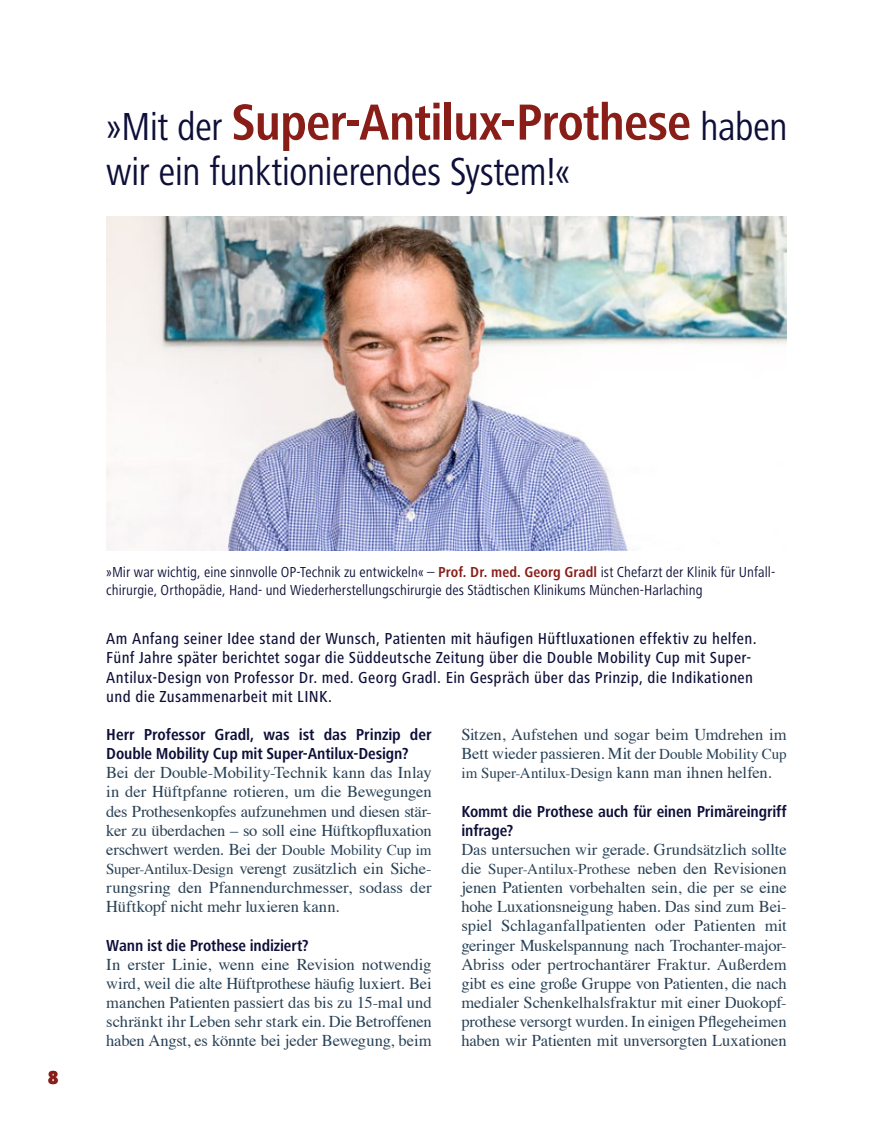
<style>
.page{position:relative;width:893px;height:1127px;background:#fff}
.page>*{position:absolute;margin:0;border:0;box-sizing:border-box;transform-origin:0 0}
.t1{font:700 condensed 52.5px "Frutiger Next LT";letter-spacing:-.02em;color:#891e19}
.t2{font:condensed 40.5px "Frutiger Next LT";letter-spacing:-.02em;color:#0e0f38}
.t3{font:900 condensed 19.5px "Frutiger Next LT";color:#891e19}
.t4{font:16.5px/19.2px "Times";letter-spacing:-.005em;color:#284155;text-align:justify}
.t5{font:500 condensed 16.5px/19.2px "Frutiger Next LT";letter-spacing:.02em;color:#0e0f38}
.t6{font:700 condensed 16.5px/19.2px "Frutiger Next LT";letter-spacing:-.01em;color:#0e0f38}
.t7{font:condensed 15px/18px "Frutiger Next LT";color:#0e0f38}
.t8{font:15px "Times";letter-spacing:.005em;color:#284155}
.s1{font-weight:400;font-size:40.5px;color:#0e0f38}
.s2{font-weight:700;color:#891e19}
.s3{font-size:15px}
.s4{font-size:16.5px}
</style>
<div class="page">
<img style="left:106px;top:217px;width:681px;height:334px">
<h1 class="t1" style="left:106px;top:93px;width:683px"><span class="s1">»Mit der</span> Super-Antilux-Prothese <span class="s1">haben</span></h1>
<h2 class="t2" style="left:106px;top:149px;width:465px">wir ein funktionierendes System!«</h2>
<p class="t3" style="left:48px;top:1067px;width:12px">8</p>
<p class="t7" style="left:106px;top:563px;width:670px">»Mir war wichtig, eine sinnvolle OP-Technik zu entwickeln« – <span class="s2">Prof. Dr. med. Georg Gradl</span> ist Chefarzt der Klinik für Unfall&shy;chirurgie, Orthopädie, Hand- und Wiederherstellungschirurgie des Städtischen Klinikums München-Harlaching</p>
<p class="t5" style="left:106px;top:629px;width:652px">Am Anfang seiner Idee stand der Wunsch, Patienten mit häufigen Hüftluxationen effektiv zu helfen.<br>Fünf Jahre später berichtet sogar die Süddeutsche Zeitung über die Double Mobility Cup mit Super-Antilux-Design von Professor Dr. med. Georg Gradl. Ein Gespräch über das Prinzip, die Indikationen und die Zusammenarbeit mit LINK.</p>
<p class="t6" style="left:106px;top:725px;width:327px">Herr Professor Gradl, was ist das Prinzip der<br>Double Mobility Cup mit Super-Antilux-Design?</p>
<p class="t4" style="left:106px;top:762px;width:327px">Bei der Double-Mobility-Technik kann das Inlay in der Hüftpfanne rotieren, um die Bewegungen des Prothesenkopfes aufzunehmen und diesen stär&shy;ker zu überdachen – so soll eine Hüftkopfluxation erschwert werden. Bei der <span class="s3">Double Mobility Cup im Super-Antilux-Design</span> verengt zusätzlich ein Siche&shy;rungsring den Pfannendurchmesser, sodass der Hüftkopf nicht mehr luxieren kann.</p>
<p class="t6" style="left:106px;top:935px;width:204px">Wann ist die Prothese indiziert?</p>
<p class="t4" style="left:106px;top:953px;width:327px">In erster Linie, wenn eine Revision notwendig wird, weil die alte Hüftprothese häufig luxiert. Bei manchen Patienten passiert das bis zu 15-mal und schränkt ihr Leben sehr stark ein. Die Betroffenen haben Angst, es könnte bei jeder Bewegung, beim</p>
<p class="t4" style="left:461px;top:723px;width:327px">Sitzen, Aufstehen und sogar beim Umdrehen im<br>Bett wieder passieren. Mit der <span class="s3">Double Mobility Cup</span></p>
<p class="t8" style="left:461px;top:759px;width:312px">im Super-Antilux-Design <span class="s4">kann man ihnen helfen.</span></p>
<p class="t6" style="left:461px;top:801px;width:327px">Kommt die Prothese auch für einen Primäreingriff infrage?</p>
<p class="t4" style="left:461px;top:838px;width:327px">Das untersuchen wir gerade. Grundsätzlich sollte</p>
<p class="t8" style="left:461px;top:855px;width:327px"><span class="s4">die</span> Super-Antilux-Prothese <span class="s4">neben den Revisionen</span></p>
<p class="t4" style="left:461px;top:876px;width:327px">jenen Patienten vorbehalten sein, die per se eine hohe Luxationsneigung haben. Das sind zum Bei&shy;spiel Schlaganfallpatienten oder Patienten mit geringer Muskelspannung nach Trochanter-major-Abriss oder pertrochantärer Fraktur. Außerdem gibt es eine große Gruppe von Patienten, die nach medialer Schenkelhalsfraktur mit einer Duokopf&shy;prothese versorgt wurden. In einigen Pflegeheimen haben wir Patienten mit unversorgten Luxationen</p>
</div>
